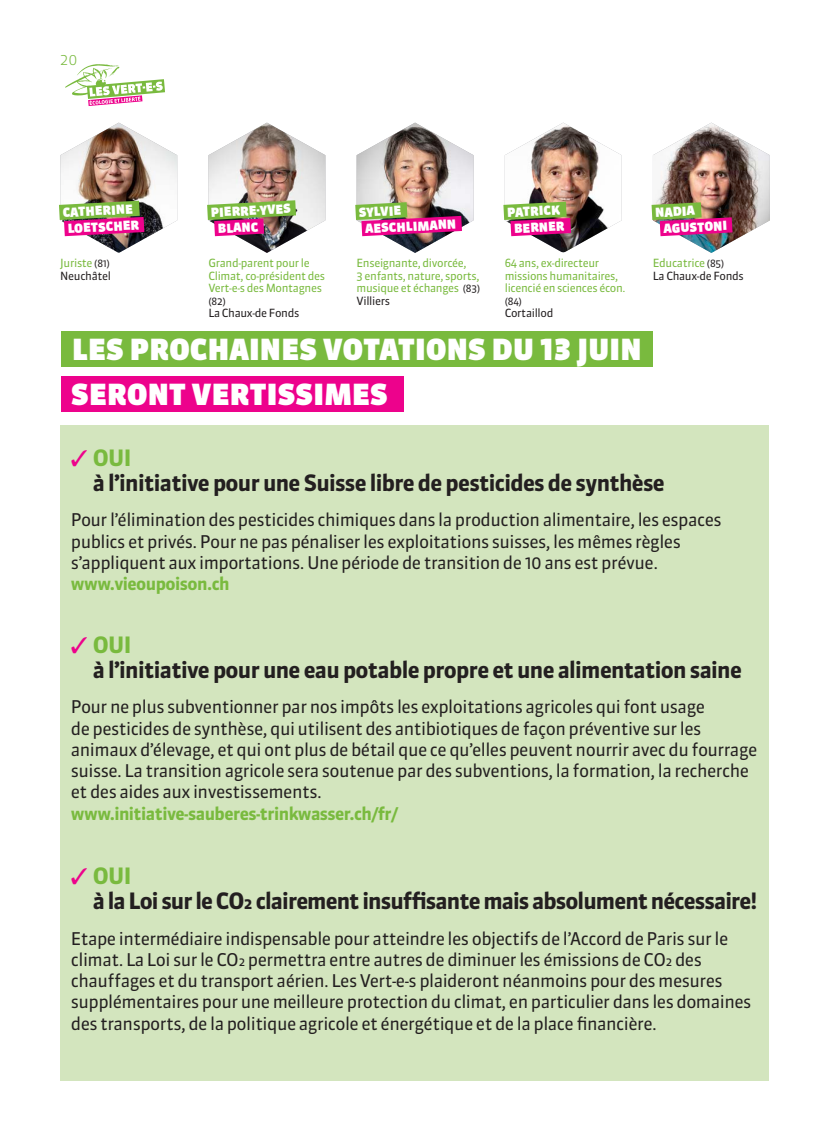
<style>
.page{position:relative;width:830px;height:1134px;background:#fff}
.page>*{position:absolute;margin:0;border:0;box-sizing:border-box;transform-origin:0 0}
.t1{font:900 29px/45px "Sanuk OT";letter-spacing:.01em;color:#fff}
.t2{font:700 22.5px/25px "Sanuk OT";letter-spacing:-.03em;color:#231f20}
.t3{font:17.5px/21.2px "Sanuk OT";letter-spacing:-.03em;color:#231f20}
.t4{font:700 17.5px "Sanuk OT";letter-spacing:-.03em;color:#79ba3e}
.t5{font:300 15px "Sanuk OT";color:#79ba3e}
.t6{font:900 12.5px/16.5px "Sanuk OT";color:#fff}
.t7{font:11.25px/12.5px "Sanuk OT";letter-spacing:-.03em;color:#79ba3e}
.t8{font:11.25px/12.5px "Sanuk OT";letter-spacing:-.03em;color:#231f20}
.t9{font:10px "Sanuk OT";color:#231f20}
.s1{color:#79ba3e}
.s2{font-size:10px}
.s3{font-size:10px;color:#231f20}
.s4{color:#231f20}
.s5{color:#ed028c}
</style>
<div class="page">
<svg style="left:65px;top:64px;width:100px;height:42px"></svg>
<img style="left:59px;top:123px;width:118px;height:130px">
<img style="left:207px;top:123px;width:118px;height:130px">
<img style="left:355px;top:123px;width:118px;height:130px">
<img style="left:503px;top:123px;width:118px;height:130px">
<img style="left:651px;top:123px;width:118px;height:130px">
<div style="left:61px;top:425px;width:707px;height:656px;background:#d3e5be"></div>
<div style="left:62px;top:331px;width:590px;height:36px;background:#79ba3e"></div>
<div style="left:61px;top:376px;width:342px;height:36px;background:#ed028c"></div>
<p class="t5" style="left:60px;top:50px;width:19px">20</p>
<p class="t6" style="left:62px;top:204px;width:77px;text-align:center;rotate:-3deg">CATH ERINE<br>LOETSCH ER</p>
<p class="t6" style="left:216px;top:204px;width:75px;text-indent:-6px;rotate:-3deg">PIERRE-YVES<br>B LANC</p>
<p class="t6" style="left:364px;top:204px;width:92px;text-indent:-5px;rotate:-3deg">SYLVIE<br>AESCH LIMANN</p>
<p class="t6" style="left:506px;top:204px;width:58px;text-align:center;rotate:-3deg">PATRICK<br>B ERNER</p>
<p class="t6" style="left:662px;top:204px;width:65px;text-indent:-7px;rotate:-3deg">NADIA<br>AG USTONI</p>
<p class="t8" style="left:60px;top:257px;width:52px"><span class="s1">Juriste</span> <span class="s2">(81)<br></span>Neuchâtel</p>
<p class="t7" style="left:208px;top:257px;width:118px">Grand-parent pour le<br>Climat, co-président des<br>Vert-e-s des Montagnes</p>
<p class="t9" style="left:208px;top:295px;width:19px">(82)</p>
<p class="t8" style="left:208px;top:307px;width:92px">La Chaux-de Fonds</p>
<p class="t7" style="left:356px;top:257px;width:125px">Enseignante, divorcée,<br>3 enfants, nature, sports, musique et échanges <span class="s3">(83)<br></span><span class="s4">Villiers</span></p>
<p class="t7" style="left:504px;top:257px;width:122px">64 ans, ex-directeur missions humanitaires, licencié en sciences écon.</p>
<p class="t9" style="left:504px;top:295px;width:19px">(84)</p>
<p class="t8" style="left:504px;top:307px;width:50px">Cortaillod</p>
<p class="t8" style="left:652px;top:257px;width:92px"><span class="s1">Educatrice</span> <span class="s2">(85)<br></span>La Chaux-de Fonds</p>
<h1 class="t1" style="left:71px;top:327px;width:572px">LES PROCHAINES VOTATIONS DU 13 JUIN<br>SERONT VERTISSIMES</h1>
<p class="t2" style="left:93px;top:445px;width:573px;text-indent:-22px"><span class="s5">✓</span> <span class="s1">OUI<br></span>à l’initiative pour une Suisse libre de pesticides de synthèse</p>
<p class="t3" style="left:71px;top:509px;width:652px">Pour l’élimination des pesticides chimiques dans la production alimentaire, les espaces publics et privés. Pour ne pas pénaliser les exploitations suisses, les mêmes règles s’appliquent aux importations. Une période de transition de 10 ans est prévue.</p>
<p class="t4" style="left:71px;top:573px;width:160px">www.vieoupoison.ch</p>
<p class="t2" style="left:93px;top:632px;width:650px;text-indent:-22px"><span class="s5">✓</span> <span class="s1">OUI<br></span>à l’initiative pour une eau potable propre et une alimentation saine</p>
<p class="t3" style="left:71px;top:696px;width:687px">Pour ne plus subventionner par nos impôts les exploitations agricoles qui font usage<br>de pesticides de synthèse, qui utilisent des antibiotiques de façon préventive sur les animaux d’élevage, et qui ont plus de bétail que ce qu’elles peuvent nourrir avec du fourrage suisse. La transition agricole sera soutenue par des subventions, la formation, la recherche et des aides aux investissements.</p>
<p class="t4" style="left:71px;top:802px;width:329px">www.initiative-sauberes-trinkwasser.ch/fr/</p>
<p class="t2" style="left:93px;top:863px;width:665px;text-indent:-22px"><span class="s5">✓</span> <span class="s1">OUI<br></span>à la Loi sur le CO2 clairement insuffisante mais absolument nécessaire!</p>
<p class="t3" style="left:71px;top:928px;width:681px">Etape intermédiaire indispensable pour atteindre les objectifs de l’Accord de Paris sur le climat. La Loi sur le CO2 permettra entre autres de diminuer les émissions de CO2 des chauffages et du transport aérien. Les Vert-e-s plaideront néanmoins pour des mesures supplémentaires pour une meilleure protection du climat, en particulier dans les domaines des transports, de la politique agricole et énergétique et de la place financière.</p>
</div>
